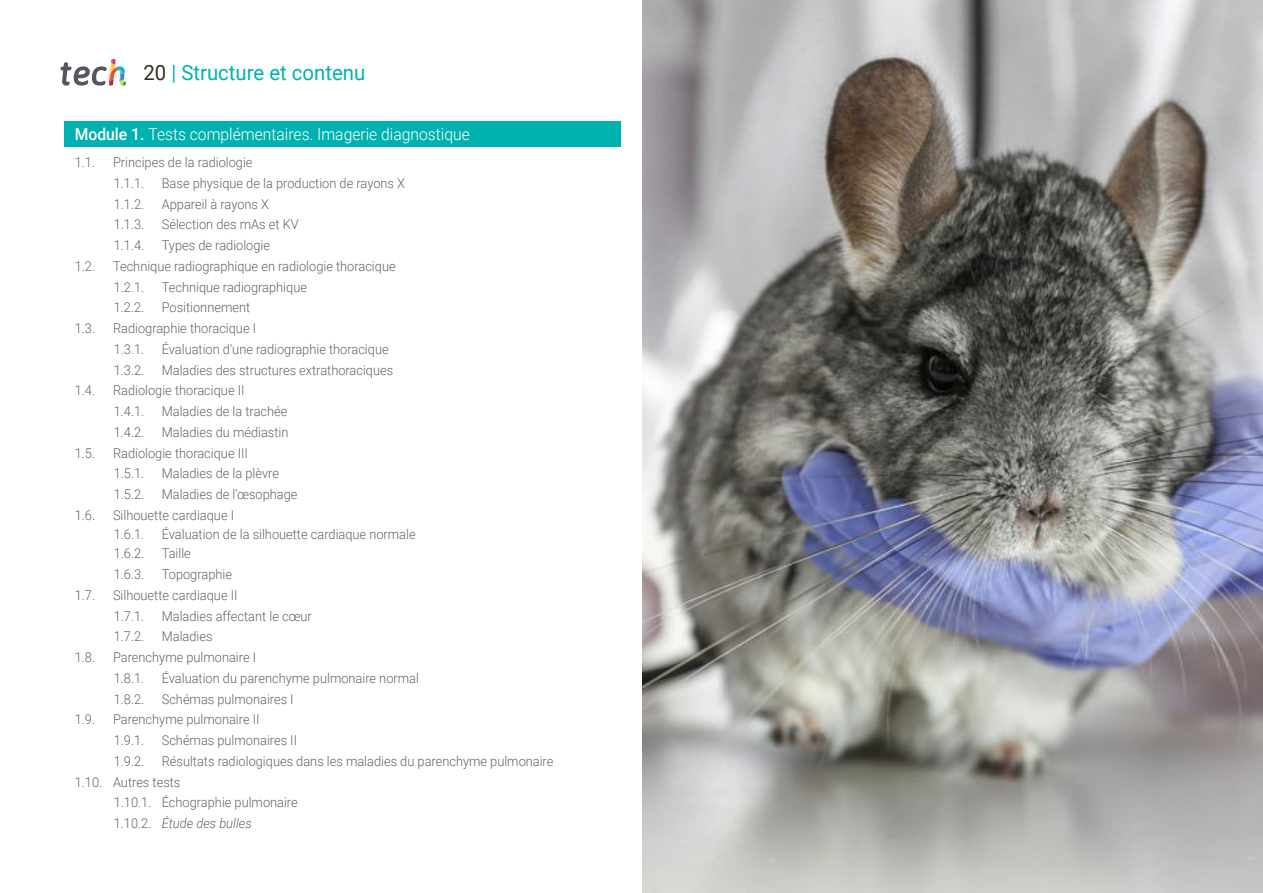
<style>
.page{position:relative;width:1263px;height:893px;background:#fff}
.page>*{position:absolute;margin:0;border:0;box-sizing:border-box;transform-origin:0 0}
.t1{font:21px "Roboto";color:#00b2af}
.t2{font:300 16.5px "Roboto";color:#fff;scale:.95 1}
.t3{font:300 13.5px/20.7px "Roboto";color:#61646a;scale:.95 1}
.t4{font:italic 300 13.5px "Roboto";color:#61646a;scale:.95 1}
.s1{color:#312e20}
.s2{font-weight:500}
.s3{font-style:normal}
</style>
<div class="page">
<div style="left:64px;top:121px;width:557px;height:25px;background:#00b2af"></div>
<svg style="left:61px;top:59px;width:65px;height:27px"></svg>
<img style="left:642px;top:0;width:621px;height:893px">
<h1 class="t1" style="left:144px;top:57px;width:223px"><span class="s1">20</span> | Structure et contenu</h1>
<p class="t2" style="left:75px;top:123px;width:417px"><span class="s2">Module 1.</span> Tests complémentaires. Imagerie diagnostique</p>
<p class="t3" style="left:75px;top:151px;width:23px">1.1.</p>
<p class="t3" style="left:113px;top:151px;width:148px">Principes de la radiologie<br>1.1.1.</p>
<p class="t3" style="left:162px;top:172px;width:258px">Base physique de la production de rayons X</p>
<p class="t3" style="left:114px;top:193px;width:34px">1.1.2.</p>
<p class="t3" style="left:162px;top:193px;width:114px">Appareil à rayons X</p>
<p class="t3" style="left:114px;top:214px;width:34px">1.1.3.</p>
<p class="t3" style="left:162px;top:214px;width:146px">Sélection des mAs et KV</p>
<p class="t3" style="left:114px;top:234px;width:34px">1.1.4.</p>
<p class="t3" style="left:162px;top:234px;width:116px">Types de radiologie</p>
<p class="t3" style="left:75px;top:255px;width:23px">1.2.</p>
<p class="t3" style="left:113px;top:255px;width:299px">Technique radiographique en radiologie thoracique<br>1.2.1.</p>
<p class="t3" style="left:162px;top:276px;width:154px">Technique radiographique</p>
<p class="t3" style="left:114px;top:297px;width:34px">1.2.2.</p>
<p class="t3" style="left:162px;top:297px;width:95px">Positionnement</p>
<p class="t3" style="left:75px;top:317px;width:23px">1.3.</p>
<p class="t3" style="left:113px;top:317px;width:152px">Radiographie thoracique I<br>1.3.1.</p>
<p class="t3" style="left:162px;top:338px;width:240px">Évaluation d'une radiographie thoracique</p>
<p class="t3" style="left:114px;top:359px;width:34px">1.3.2.</p>
<p class="t3" style="left:162px;top:359px;width:245px">Maladies des structures extrathoraciques</p>
<p class="t3" style="left:75px;top:380px;width:23px">1.4.</p>
<p class="t3" style="left:113px;top:380px;width:140px">Radiologie thoracique II<br>1.4.1.</p>
<p class="t3" style="left:162px;top:400px;width:134px">Maladies de la trachée</p>
<p class="t3" style="left:114px;top:421px;width:34px">1.4.2.</p>
<p class="t3" style="left:162px;top:421px;width:135px">Maladies du médiastin</p>
<p class="t3" style="left:75px;top:442px;width:23px">1.5.</p>
<p class="t3" style="left:113px;top:442px;width:144px">Radiologie thoracique III<br>1.5.1.</p>
<p class="t3" style="left:162px;top:463px;width:125px">Maladies de la plèvre</p>
<p class="t3" style="left:114px;top:483px;width:34px">1.5.2.</p>
<p class="t3" style="left:162px;top:483px;width:144px">Maladies de l'œsophage</p>
<p class="t3" style="left:75px;top:504px;width:23px">1.6.</p>
<p class="t3" style="left:113px;top:505px;width:129px;line-height:19.2px">Silhouette cardiaque I<br>1.6.1.</p>
<p class="t3" style="left:162px;top:523px;width:269px">Évaluation de la silhouette cardiaque normale</p>
<p class="t3" style="left:114px;top:543px;width:34px">1.6.2.</p>
<p class="t3" style="left:162px;top:543px;width:32px">Taille</p>
<p class="t3" style="left:114px;top:563px;width:34px">1.6.3.</p>
<p class="t3" style="left:162px;top:563px;width:75px">Topographie</p>
<p class="t3" style="left:75px;top:584px;width:23px">1.7.</p>
<p class="t3" style="left:113px;top:584px;width:133px">Silhouette cardiaque II<br>1.7.1.</p>
<p class="t3" style="left:162px;top:605px;width:160px">Maladies affectant le cœur</p>
<p class="t3" style="left:114px;top:626px;width:34px">1.7.2.</p>
<p class="t3" style="left:162px;top:626px;width:55px">Maladies</p>
<p class="t3" style="left:75px;top:646px;width:23px">1.8.</p>
<p class="t3" style="left:113px;top:646px;width:152px">Parenchyme pulmonaire I<br>1.8.1.</p>
<p class="t3" style="left:162px;top:667px;width:272px">Évaluation du parenchyme pulmonaire normal</p>
<p class="t3" style="left:114px;top:688px;width:34px">1.8.2.</p>
<p class="t3" style="left:162px;top:688px;width:140px">Schémas pulmonaires I</p>
<p class="t3" style="left:75px;top:709px;width:23px">1.9.</p>
<p class="t3" style="left:113px;top:709px;width:156px">Parenchyme pulmonaire II<br>1.9.1.</p>
<p class="t3" style="left:162px;top:729px;width:144px">Schémas pulmonaires II</p>
<p class="t3" style="left:114px;top:750px;width:34px">1.9.2.</p>
<p class="t3" style="left:162px;top:750px;width:414px">Résultats radiologiques dans les maladies du parenchyme pulmonaire</p>
<p class="t3" style="left:75px;top:771px;width:113px">1.10. Autres tests</p>
<p class="t3" style="left:114px;top:792px;width:195px">1.10.1. Échographie pulmonaire</p>
<p class="t4" style="left:114px;top:814px;width:147px"><span class="s3">1.10.2.</span> Étude des bulles</p>
</div>
